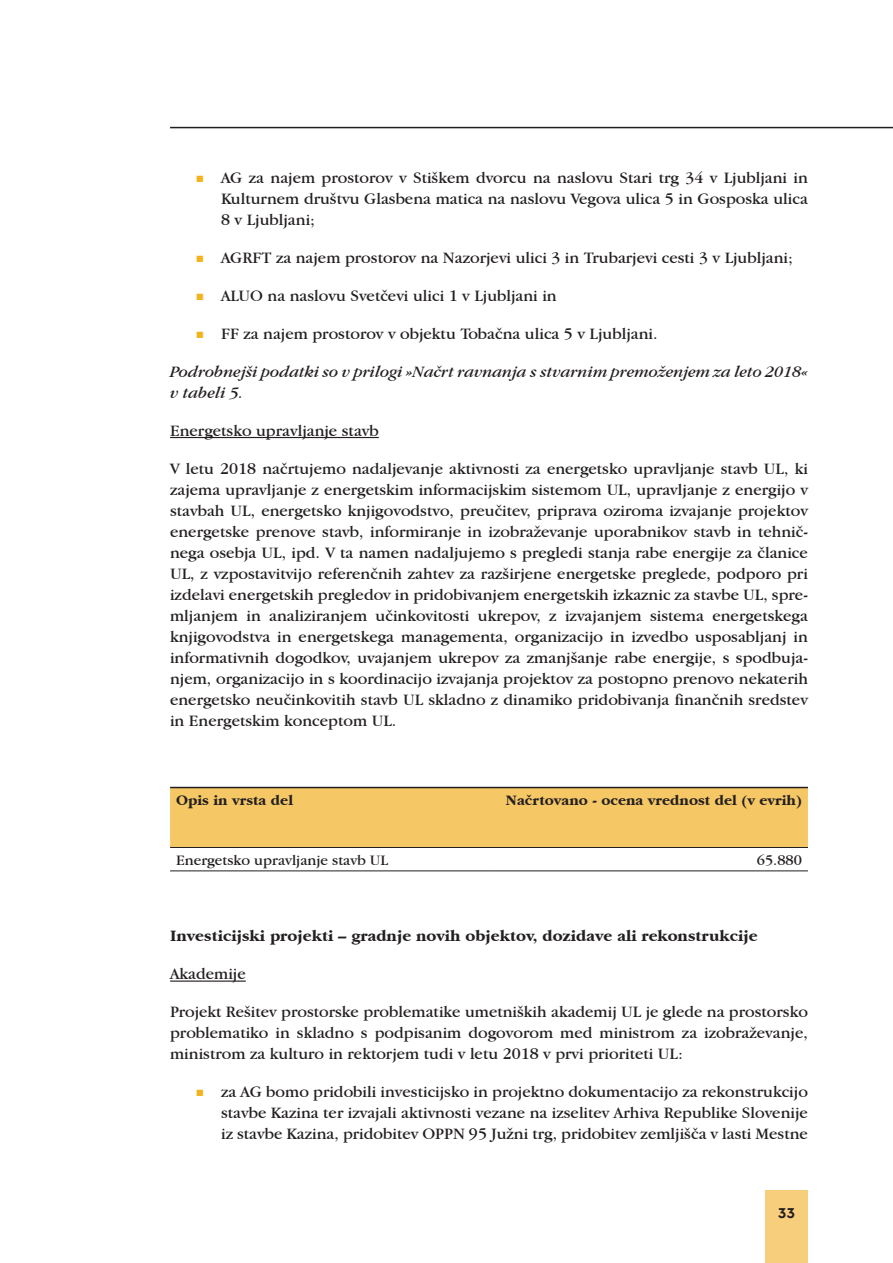
<style>
.page{position:relative;width:893px;height:1263px;background:#fff}
.page>*{position:absolute;margin:0;border:0;box-sizing:border-box;transform-origin:0 0}
.body_tekst{font:16.5px/21px "Garamond IT Cby BT";color:#231f20;text-align:justify}
.body_tekst-2{font:italic 16.5px/21px "Garamond IT Cby BT";color:#231f20}
.body_tekst-3{font:700 16.5px "Garamond IT Cby BT";color:#231f20}
.body_tekst-4{font:700 15px "Garamond IT Cby BT";color:#231f20}
.body_tekst-5{font:15px "Garamond IT Cby BT";color:#231f20}
.t1{font:700 15px "Cera";color:#231f20}
.s1{font-family:"Cera";font-weight:700;color:#f1b41c}
</style>
<div class="page">
<hr style="left:170px;top:127px;width:723px;height:1px;background:#231f20">
<div style="left:765px;top:1191px;width:43px;height:72px;background:#f7cf7c"></div>
<hr style="left:170px;top:437px;width:209px;height:1px;background:#231f20">
<hr style="left:170px;top:980px;width:76px;height:2px;background:#231f20">
<div style="left:170px;top:788px;width:638px;height:59px;background:#f5c865"></div>
<hr style="left:170px;top:787px;width:319px;height:1px;background:#231f20">
<hr style="left:489px;top:787px;width:319px;height:1px;background:#231f20">
<hr style="left:170px;top:847px;width:319px;height:1px;background:#231f20">
<hr style="left:489px;top:847px;width:319px;height:1px;background:#231f20">
<hr style="left:170px;top:870px;width:319px;height:1px;background:#231f20">
<hr style="left:489px;top:870px;width:319px;height:1px;background:#231f20">
<p class="body_tekst" style="left:221px;top:167px;width:588px;text-indent:-26px"><span class="s1">▪</span> AG za najem prostorov v Stiškem dvorcu na naslovu Stari trg 34 v Ljubljani in Kulturnem društvu Glasbena matica na naslovu Vegova ulica 5 in Gosposka ulica 8 v Ljubljani;</p>
<p class="body_tekst" style="left:196px;top:247px;width:599px"><span class="s1">▪</span> AGRFT za najem prostorov na Nazorjevi ulici 3 in Trubarjevi cesti 3 v Ljubljani;</p>
<p class="body_tekst" style="left:196px;top:285px;width:363px"><span class="s1">▪</span> ALUO na naslovu Svetčevi ulici 1 v Ljubljani in</p>
<p class="body_tekst" style="left:196px;top:323px;width:463px"><span class="s1">▪</span> FF za najem prostorov v objektu Tobačna ulica 5 v Ljubljani.</p>
<p class="body_tekst-2" style="left:170px;top:361px;width:639px">Podrobnejši podatki so v prilogi »Načrt ravnanja s stvarnim premoženjem za leto 2018« v tabeli 5.</p>
<p class="body_tekst" style="left:170px;top:420px;width:210px">Energetsko upravljanje stavb</p>
<p class="body_tekst" style="left:170px;top:458px;width:639px">V letu 2018 načrtujemo nadaljevanje aktivnosti za energetsko upravljanje stavb UL, ki zajema upravljanje z energetskim informacijskim sistemom UL, upravljanje z energijo v stavbah UL, energetsko knjigovodstvo, preučitev, priprava oziroma izvajanje projektov energetske prenove stavb, informiranje in izobraževanje uporabnikov stavb in tehnič&shy;nega osebja UL, ipd. V ta namen nadaljujemo s pregledi stanja rabe energije za članice UL, z vzpostavitvijo referenčnih zahtev za razširjene energetske preglede, podporo pri izdelavi energetskih pregledov in pridobivanjem energetskih izkaznic za stavbe UL, spre&shy;mljanjem in analiziranjem učinkovitosti ukrepov, z izvajanjem sistema energetskega knjigovodstva in energetskega managementa, organizacijo in izvedbo usposabljanj in informativnih dogodkov, uvajanjem ukrepov za zmanjšanje rabe energije, s spodbuja&shy;njem, organizacijo in s koordinacijo izvajanja projektov za postopno prenovo nekaterih energetsko neučinkovitih stavb UL skladno z dinamiko pridobivanja finančnih sredstev in Energetskim konceptom UL.</p>
<p class="body_tekst-4" style="left:176px;top:792px;width:119px">Opis in vrsta del</p>
<p class="body_tekst-4" style="left:506px;top:792px;width:297px">Načrtovano - ocena vrednost del (v evrih)</p>
<p class="body_tekst-5" style="left:176px;top:851px;width:214px">Energetsko upravljanje stavb UL</p>
<p class="body_tekst-5" style="left:757px;top:851px;width:47px">65.880</p>
<p class="body_tekst-3" style="left:170px;top:927px;width:589px">Investicijski projekti – gradnje novih objektov, dozidave ali rekonstrukcije</p>
<p class="body_tekst" style="left:170px;top:963px;width:77px">Akademije</p>
<p class="body_tekst" style="left:170px;top:1001px;width:639px">Projekt Rešitev prostorske problematike umetniških akademij UL je glede na prostorsko problematiko in skladno s podpisanim dogovorom med ministrom za izobraževanje, ministrom za kulturo in rektorjem tudi v letu 2018 v prvi prioriteti UL:</p>
<p class="body_tekst" style="left:221px;top:1081px;width:588px;text-indent:-26px"><span class="s1">▪</span> za AG bomo pridobili investicijsko in projektno dokumentacijo za rekonstrukcijo stavbe Kazina ter izvajali aktivnosti vezane na izselitev Arhiva Republike Slovenije iz stavbe Kazina, pridobitev OPPN 95 Južni trg, pridobitev zemljišča v lasti Mestne</p>
<p class="t1" style="left:778px;top:1203px;width:18px">33</p>
</div>
